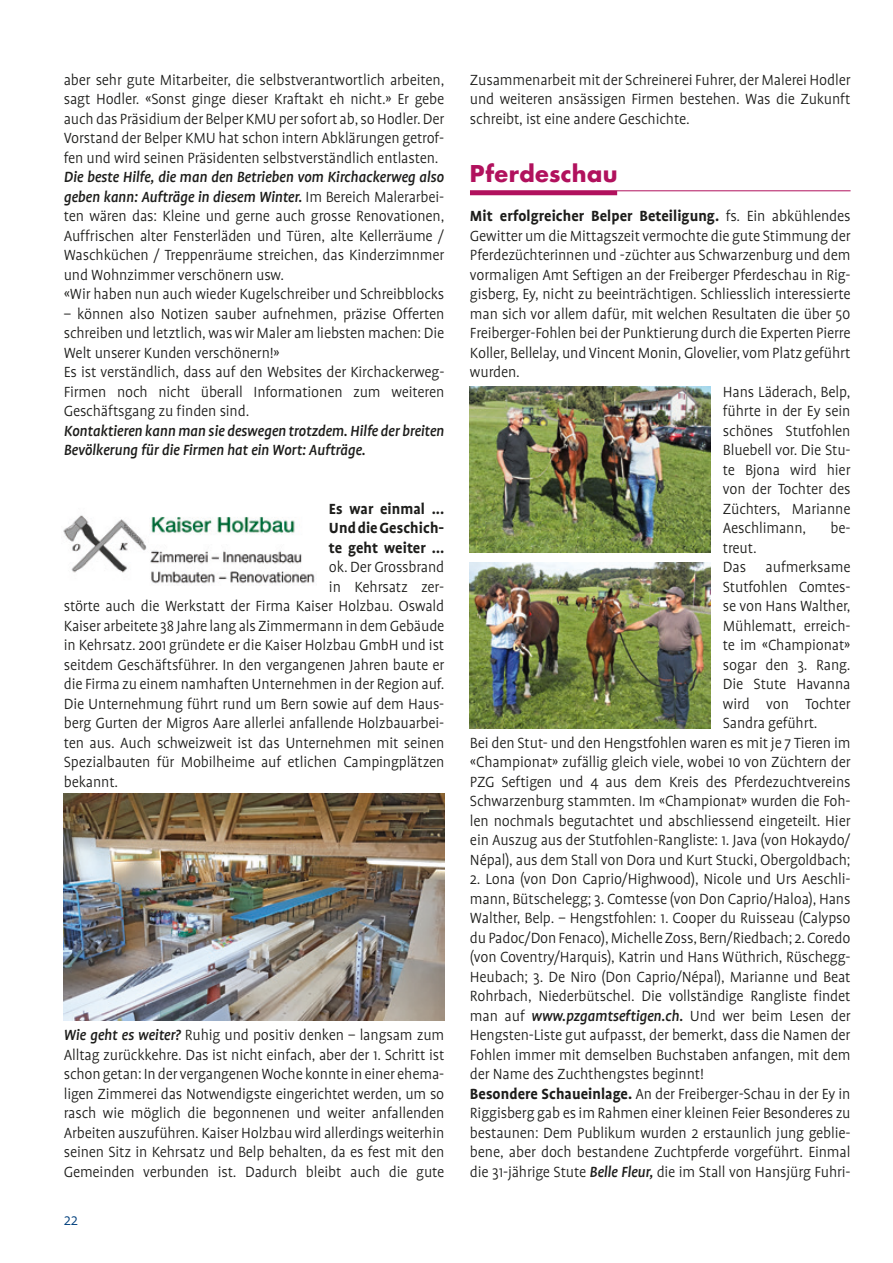
<style>
.page{position:relative;width:893px;height:1263px;background:#fff}
.page>*{position:absolute;margin:0;border:0;box-sizing:border-box;transform-origin:0 0}
.t1{font:700 22.5px "Futura";letter-spacing:.015em;color:#b1115d}
.t2{font:300 16.8px/19.5px "Profile";letter-spacing:-.01em;color:#1d1d1b;text-align:justify}
.t3{font:italic 500 16.8px/19.5px "Profile";letter-spacing:-.01em;color:#1d1d1b}
.t4{font:700 16.8px/19.5px "Profile";letter-spacing:.005em;color:#1d1d1b;text-align:justify}
.t5{font:300 16.8px "Profile";color:#003f7d}
.s1{font-weight:500;font-style:italic}
.s2{font-weight:300}
.s3{font-weight:700}
</style>
<div class="page">
<hr style="left:470px;top:191px;width:147px;height:4px;background:#b1115d">
<hr style="left:470px;top:191px;width:381px;height:1px;background:#b1115d">
<img style="left:470px;top:386px;width:240px;height:167px">
<img style="left:470px;top:562px;width:240px;height:166px">
<img style="left:64px;top:794px;width:380px;height:226px">
<img style="left:63px;top:515px;width:252px;height:69px">
<p class="t2" style="left:64px;top:70px;width:382px">aber sehr gute Mitarbeiter, die selbstverantwortlich arbeiten, sagt Hodler. «Sonst ginge dieser Kraftakt eh nicht.» Er gebe auch das Präsidium der Belper KMU per sofort ab, so Hodler. Der Vorstand der Belper KMU hat schon intern Abklärungen getrof&shy;fen und wird seinen Präsidenten selbstverständlich entlasten.</p>
<p class="t2" style="left:64px;top:167px;width:382px;text-align:left"><span class="s1">Die beste Hilfe, die man den Betrieben vom Kirchackerweg also geben kann: Aufträge in diesem Winter.</span> Im Bereich Malerarbei&shy;ten wären das: Kleine und gerne auch grosse Renovationen, Auffrischen alter Fensterläden und Türen, alte Kellerräume / Waschküchen / Treppenräume streichen, das Kinderzimnmer und Wohnzimmer verschönern usw.<br>«Wir haben nun auch wieder Kugelschreiber und Schreibblocks</p>
<p class="t2" style="left:64px;top:304px;width:382px;text-align:left">– können also Notizen sauber aufnehmen, präzise Offerten schreiben und letztlich, was wir Maler am liebsten machen: Die Welt unserer Kunden verschönern!»<br>Es ist verständlich, dass auf den Websites der Kirchackerweg-Firmen noch nicht überall Informationen zum weiteren Geschäftsgang zu finden sind.</p>
<p class="t3" style="left:64px;top:421px;width:382px">Kontaktieren kann man sie deswegen trotzdem. Hilfe der breiten<br>Bevölkerung für die Firmen hat ein Wort: Aufträge.</p>
<p class="t4" style="left:329px;top:499px;width:117px">Es war einmal ...<br>Und die Geschich&shy;te geht weiter …</p>
<p class="t2" style="left:329px;top:557px;width:117px">ok. Der Grossbrand</p>
<p class="t2" style="left:329px;top:577px;width:117px">in Kehrsatz zer-</p>
<p class="t2" style="left:64px;top:596px;width:382px">störte auch die Werkstatt der Firma Kaiser Holzbau. Oswald</p>
<p class="t2" style="left:64px;top:616px;width:382px">Kaiser arbeitete 38 Jahre lang als Zimmermann in dem Gebäude</p>
<p class="t2" style="left:64px;top:635px;width:382px">in Kehrsatz. 2001 gründete er die Kaiser Holzbau GmbH und ist</p>
<p class="t2" style="left:64px;top:655px;width:382px">seitdem Geschäftsführer. In den vergangenen Jahren baute er</p>
<p class="t2" style="left:64px;top:674px;width:382px">die Firma zu einem namhaften Unternehmen in der Region auf.</p>
<p class="t2" style="left:64px;top:694px;width:382px">Die Unternehmung führt rund um Bern sowie auf dem Haus-</p>
<p class="t2" style="left:64px;top:713px;width:382px">berg Gurten der Migros Aare allerlei anfallende Holzbauarbei-</p>
<p class="t2" style="left:64px;top:733px;width:382px">ten aus. Auch schweizweit ist das Unternehmen mit seinen</p>
<p class="t2" style="left:64px;top:752px;width:382px">Spezialbauten für Mobilheime auf etlichen Campingplätzen</p>
<p class="t2" style="left:64px;top:772px;width:56px">bekannt.</p>
<p class="t2" style="left:64px;top:1025px;width:382px"><span class="s1">Wie geht es weiter?</span> Ruhig und positiv denken – langsam zum Alltag zurückkehre. Das ist nicht einfach, aber der 1. Schritt ist schon getan: In der vergangenen Woche konnte in einer ehema&shy;ligen Zimmerei das Notwendigste eingerichtet werden, um so rasch wie möglich die begonnenen und weiter anfallenden Arbeiten auszuführen. Kaiser Holzbau wird allerdings weiterhin seinen Sitz in Kehrsatz und Belp behalten, da es fest mit den Gemeinden verbunden ist. Dadurch bleibt auch die gute</p>
<p class="t5" style="left:64px;top:1211px;width:16px">22</p>
<p class="t2" style="left:470px;top:70px;width:382px">Zusammenarbeit mit der Schreinerei Fuhrer, der Malerei Hodler und weiteren ansässigen Firmen bestehen. Was die Zukunft schreibt, ist eine andere Geschichte.</p>
<h1 class="t1" style="left:470px;top:158px;width:149px">Pferdeschau</h1>
<p class="t4" style="left:470px;top:206px;width:382px">Mit erfolgreicher Belper Beteiligung. <span class="s2">fs. Ein abkühlendes</span></p>
<p class="t2" style="left:470px;top:226px;width:382px">Gewitter um die Mittagszeit vermochte die gute Stimmung der</p>
<p class="t2" style="left:470px;top:245px;width:382px">Pferdezüchterinnen und -züchter aus Schwarzenburg und dem</p>
<p class="t2" style="left:470px;top:265px;width:382px">vormaligen Amt Seftigen an der Freiberger Pferdeschau in Rig-</p>
<p class="t2" style="left:470px;top:284px;width:382px">gisberg, Ey, nicht zu beeinträchtigen. Schliesslich interessierte</p>
<p class="t2" style="left:470px;top:304px;width:382px">man sich vor allem dafür, mit welchen Resultaten die über 50</p>
<p class="t2" style="left:470px;top:323px;width:382px">Freiberger-Fohlen bei der Punktierung durch die Experten Pierre</p>
<p class="t2" style="left:470px;top:343px;width:382px">Koller, Bellelay, und Vincent Monin, Glovelier, vom Platz geführt</p>
<p class="t2" style="left:470px;top:362px;width:51px">wurden.</p>
<p class="t2" style="left:723px;top:382px;width:129px">Hans Läderach, Belp,</p>
<p class="t2" style="left:723px;top:401px;width:129px">führte in der Ey sein</p>
<p class="t2" style="left:723px;top:421px;width:129px">schönes Stutfohlen</p>
<p class="t2" style="left:723px;top:440px;width:129px">Bluebell vor. Die Stu-</p>
<p class="t2" style="left:723px;top:460px;width:129px">te Bjona wird hier</p>
<p class="t2" style="left:723px;top:479px;width:129px">von der Tochter des</p>
<p class="t2" style="left:723px;top:499px;width:129px">Züchters, Marianne</p>
<p class="t2" style="left:723px;top:518px;width:85px">Aeschlimann,</p>
<p class="t2" style="left:830px;top:518px;width:22px">be-</p>
<p class="t2" style="left:723px;top:538px;width:35px">treut.</p>
<p class="t2" style="left:723px;top:557px;width:129px">Das aufmerksame</p>
<p class="t2" style="left:723px;top:577px;width:129px">Stutfohlen Comtes-</p>
<p class="t2" style="left:723px;top:596px;width:129px">se von Hans Walther,</p>
<p class="t2" style="left:723px;top:616px;width:129px">Mühlematt, erreich-</p>
<p class="t2" style="left:723px;top:635px;width:129px">te im «Championat»</p>
<p class="t2" style="left:723px;top:655px;width:129px">sogar den 3. Rang.</p>
<p class="t2" style="left:723px;top:674px;width:129px">Die Stute Havanna</p>
<p class="t2" style="left:723px;top:694px;width:129px">wird von Tochter</p>
<p class="t2" style="left:723px;top:713px;width:96px">Sandra geführt.</p>
<p class="t2" style="left:470px;top:733px;width:382px">Bei den Stut- und den Hengstfohlen waren es mit je 7 Tieren im</p>
<p class="t2" style="left:470px;top:752px;width:382px">«Championat» zufällig gleich viele, wobei 10 von Züchtern der</p>
<p class="t2" style="left:470px;top:772px;width:382px">PZG Seftigen und 4 aus dem Kreis des Pferdezuchtvereins</p>
<p class="t2" style="left:470px;top:791px;width:382px">Schwarzenburg stammten. Im «Championat» wurden die Foh-</p>
<p class="t2" style="left:470px;top:811px;width:382px">len nochmals begutachtet und abschliessend eingeteilt. Hier</p>
<p class="t2" style="left:470px;top:830px;width:382px">ein Auszug aus der Stutfohlen-Rangliste: 1. Java (von Hokaydo/</p>
<p class="t2" style="left:470px;top:850px;width:382px">Népal), aus dem Stall von Dora und Kurt Stucki, Obergoldbach;</p>
<p class="t2" style="left:470px;top:869px;width:382px;text-align:left">2. Lona (von Don Caprio/Highwood), Nicole und Urs Aeschli&shy;mann, Bütschelegg; 3. Comtesse (von Don Caprio/Haloa), Hans Walther, Belp. – Hengstfohlen: 1. Cooper du Ruisseau (Calypso du Padoc/Don Fenaco), Michelle Zoss, Bern/Riedbach; 2. Coredo (von Coventry/Harquis), Katrin und Hans Wüthrich, Rüschegg-Heubach; 3. De Niro (Don Caprio/Népal), Marianne und Beat Rohrbach, Niederbütschel. Die vollständige Rangliste findet man auf <span class="s1">www.pzgamtseftigen.ch.</span> Und wer beim Lesen der Hengsten-Liste gut aufpasst, der bemerkt, dass die Namen der Fohlen immer mit demselben Buchstaben anfangen, mit dem der Name des Zuchthengstes beginnt!<br><span class="s3">Besondere Schaueinlage.</span> An der Freiberger-Schau in der Ey in Riggisberg gab es im Rahmen einer kleinen Feier Besonderes zu bestaunen: Dem Publikum wurden 2 erstaunlich jung geblie&shy;bene, aber doch bestandene Zuchtpferde vorgeführt. Einmal die 31-jährige Stute <span class="s1">Belle Fleur,</span> die im Stall von Hansjürg Fuhri-</p>
</div>
